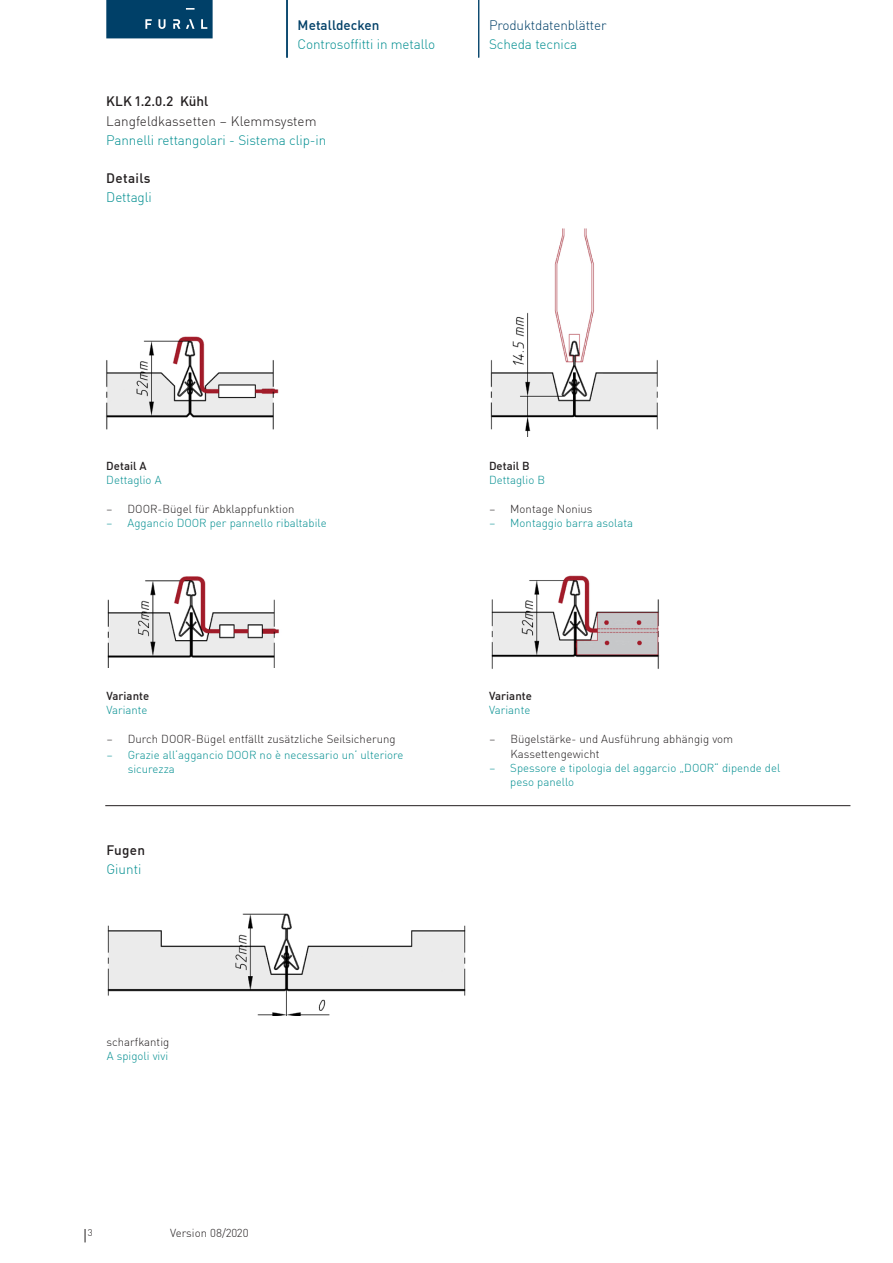
<style>
.page{position:relative;width:893px;height:1263px;background:#fff}
.page>*{position:absolute;margin:0;border:0;box-sizing:border-box;transform-origin:0 0}
.Metalit_DIN_Light_9{font:300 13.5px "DIN Pro";letter-spacing:-.01em;color:#008e90}
.Metalit_DIN_Light_9-2{font:300 13.5px "DIN Pro";color:#231f20}
.Metalit_DIN_Light_9-3{font:500 13.5px "DIN Pro";letter-spacing:.025em;color:#231f20}
.t1{font:300 13.5px "DIN Pro";letter-spacing:-.01em;color:#004068}
.t2{font:500 13.5px "DIN Pro";letter-spacing:.005em;color:#004068}
.Metalit_DIN_Light_7{font:300 11.4px "DIN Pro";color:#008e90}
.Metalit_DIN_Light_7-2{font:300 11.4px "DIN Pro";color:#231f20}
.Metalit_DIN_Light_7-3{font:500 11.4px "DIN Pro";letter-spacing:.005em;color:#231f20}
.t3{font:300 9.6px "DIN Pro";color:#231f20}
</style>
<div class="page">
<svg style="left:106px;top:0;width:107px;height:38px;background:#0c496f"></svg>
<img style="left:490px;top:228px;width:168px;height:209px">
<img style="left:106px;top:336px;width:173px;height:94px">
<hr style="left:105px;top:805px;width:745px;height:1px;background:#231f20">
<img style="left:107px;top:913px;width:359px;height:103px">
<img style="left:491px;top:575px;width:169px;height:94px">
<img style="left:107px;top:576px;width:172px;height:92px">
<svg style="left:85px;top:1229px;width:1px;height:13px"></svg>
<hr style="left:286px;top:0;width:2px;height:58px;background:#004068">
<hr style="left:478px;top:0;width:1px;height:58px;background:#004068">
<p class="t2" style="left:298px;top:14px;width:83px">Metalldecken</p>
<p class="t1" style="left:489px;top:14px;width:119px">Produktdatenblätter</p>
<p class="Metalit_DIN_Light_9" style="left:298px;top:34px;width:139px">Controsoffitti in metallo</p>
<p class="Metalit_DIN_Light_9" style="left:489px;top:34px;width:90px">Scheda tecnica</p>
<p class="Metalit_DIN_Light_9-3" style="left:106px;top:91px;width:104px">KLK 1.2.0.2 Kühl</p>
<p class="Metalit_DIN_Light_9-2" style="left:106px;top:110px;width:212px">Langfeldkassetten – Klemmsystem</p>
<p class="Metalit_DIN_Light_9" style="left:106px;top:130px;width:221px">Pannelli rettangolari - Sistema clip-in</p>
<p class="Metalit_DIN_Light_9-3" style="left:106px;top:168px;width:46px">Details</p>
<p class="Metalit_DIN_Light_9" style="left:106px;top:187px;width:47px">Dettagli</p>
<p class="Metalit_DIN_Light_7-3" style="left:106px;top:457px;width:42px">Detail A</p>
<p class="Metalit_DIN_Light_7-2" style="left:106px;top:500px;width:190px">– DOOR-Bügel für Abklappfunktion</p>
<p class="Metalit_DIN_Light_7-3" style="left:489px;top:457px;width:42px">Detail B</p>
<p class="Metalit_DIN_Light_7-2" style="left:489px;top:500px;width:105px">– Montage Nonius</p>
<p class="Metalit_DIN_Light_7" style="left:106px;top:471px;width:57px">Dettaglio A</p>
<p class="Metalit_DIN_Light_7" style="left:489px;top:471px;width:58px">Dettaglio B</p>
<p class="Metalit_DIN_Light_7" style="left:106px;top:514px;width:222px">– Aggancio DOOR per pannello ribaltabile</p>
<p class="Metalit_DIN_Light_7" style="left:489px;top:514px;width:145px">– Montaggio barra asolata</p>
<p class="Metalit_DIN_Light_7-3" style="left:106px;top:687px;width:44px">Variante</p>
<p class="Metalit_DIN_Light_7-2" style="left:106px;top:730px;width:291px">– Durch DOOR-Bügel entfällt zusätzliche Seilsicherung</p>
<p class="Metalit_DIN_Light_7-3" style="left:489px;top:687px;width:44px">Variante</p>
<p class="Metalit_DIN_Light_7-2" style="left:489px;top:730px;width:246px">– Bügelstärke- und Ausführung abhängig vom</p>
<p class="Metalit_DIN_Light_7-2" style="left:510px;top:745px;width:91px">Kassettengewicht</p>
<p class="Metalit_DIN_Light_7" style="left:106px;top:702px;width:43px">Variante</p>
<p class="Metalit_DIN_Light_7" style="left:489px;top:701px;width:43px">Variante</p>
<p class="Metalit_DIN_Light_7" style="left:106px;top:746px;width:299px">– Grazie all‘aggancio DOOR no è necessario un‘ ulteriore</p>
<p class="Metalit_DIN_Light_7" style="left:128px;top:760px;width:49px">sicurezza</p>
<p class="Metalit_DIN_Light_7" style="left:489px;top:759px;width:293px">– Spessore e tipologia del aggarcio „DOOR“ dipende del</p>
<p class="Metalit_DIN_Light_7" style="left:510px;top:774px;width:65px">peso panello</p>
<p class="Metalit_DIN_Light_9-3" style="left:106px;top:840px;width:40px">Fugen</p>
<p class="Metalit_DIN_Light_9" style="left:106px;top:859px;width:37px">Giunti</p>
<p class="Metalit_DIN_Light_7-2" style="left:106px;top:1033px;width:64px">scharfkantig</p>
<p class="Metalit_DIN_Light_7" style="left:107px;top:1047px;width:63px">A spigoli vivi</p>
<p class="t3" style="left:88px;top:1225px;width:6px">3</p>
<p class="Metalit_DIN_Light_7-2" style="left:170px;top:1224px;width:80px">Version 08/2020</p>
</div>
